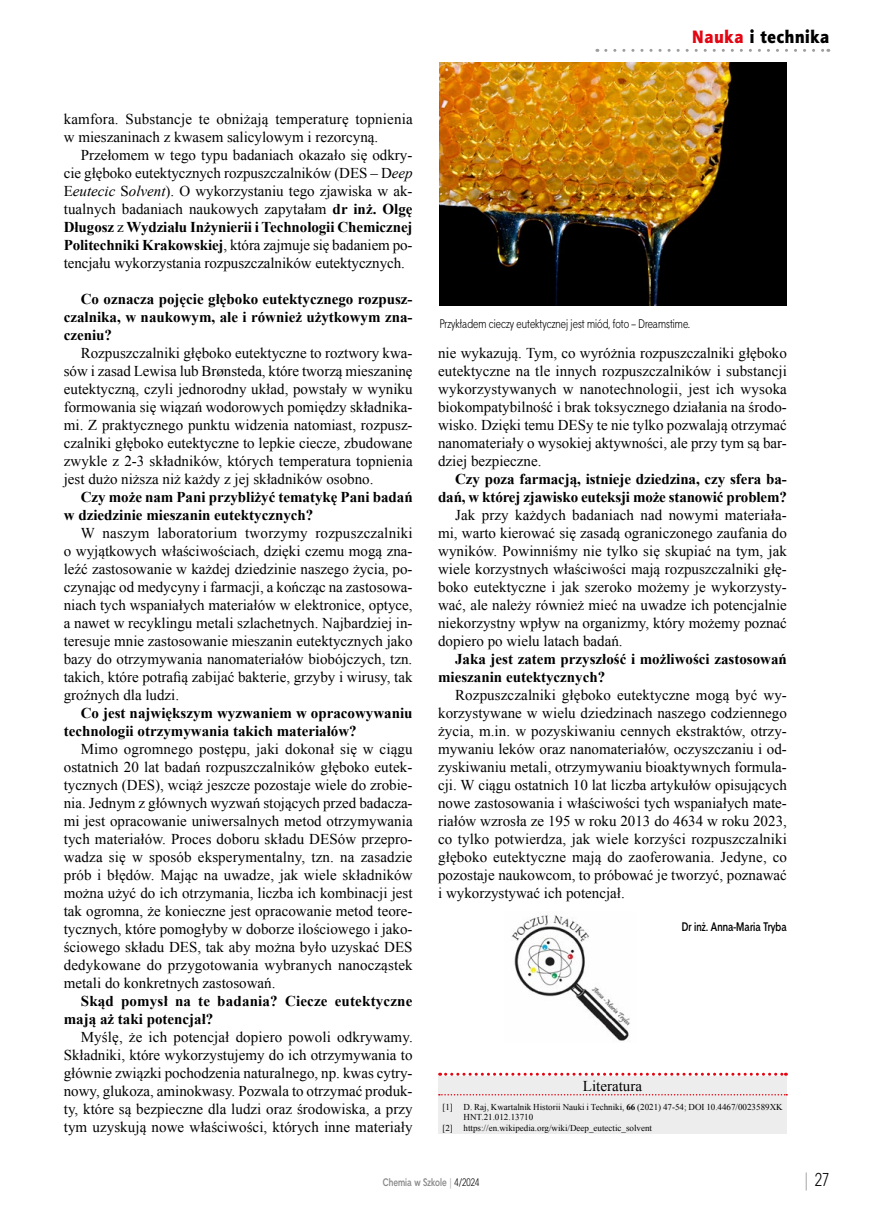
<style>
.page{position:relative;width:872px;height:1212px;background:#fff}
.page>*{position:absolute;margin:0;border:0;box-sizing:border-box;transform-origin:0 0}
.t1{font:18px "Aerton Cnd EFN Black";letter-spacing:.04em;color:#000;scale:1.1 1}
.t2{font:18px "Straight Cnd EFN";color:#000}
.TXT{font:15px/18px "Times New Roman";color:#000;text-align:justify}
.TXT-2{font:700 15px/18px "Times New Roman";color:#000}
.LITERATURA_czerwony{font:15px "Times New Roman";color:#000}
.rys_podpis__bez_bold{font:12px "Straight Cnd EFN";color:#000}
.autor_koniec{font:700 12px "Straight Cnd EFN";color:#000}
.t3{font:700 10.5px "Straight Cnd EFN";color:#878787}
.t4{font:9px/10.5px "Times New Roman";color:#000}
.s1{color:#e30613}
.s2{font-style:italic}
.s3{font-weight:700}
.s4{font-weight:400;color:#9d9d9c}
.s5{font-weight:400;color:#000}
.s6{color:#9d9d9c}
</style>
<div class="page">
<svg style="left:606px;top:49px;width:223px;height:3px"></svg>
<img style="left:511px;top:915px;width:119px;height:126px">
<img style="left:440px;top:63px;width:347px;height:243px">
<div style="left:438px;top:1076px;width:349px;height:58px;background:#ededed"></div>
<svg style="left:439px;top:1073px;width:347px;height:3px"></svg>
<svg style="left:439px;top:1094px;width:348px;height:1px"></svg>
<p class="t1" style="left:692px;top:26px;width:126px"><span class="s1">Nauka</span> i technika</p>
<p class="TXT" style="left:64px;top:110px;width:350px">kamfora. Substancje te obniżają temperaturę topnienia w mieszaninach z kwasem salicylowym i rezorcyną.</p>
<p class="TXT" style="left:64px;top:146px;width:350px;text-indent:17px">Przełomem w tego typu badaniach okazało się odkry&shy;cie głęboko eutektycznych rozpuszczalników (DES – D<span class="s2">eep </span>E<span class="s2">eutecic</span> S<span class="s2">olvent</span>). O wykorzystaniu tego zjawiska w ak&shy;tualnych badaniach naukowych zapytałam <span class="s3">dr inż. Olgę Długosz</span> z <span class="s3">Wydziału Inżynierii i Technologii Chemicznej Politechniki Krakowskiej</span>, która zajmuje się badaniem po&shy;tencjału wykorzystania rozpuszczalników eutektycznych.</p>
<p class="TXT-2" style="left:64px;top:290px;width:350px;text-align:justify;text-indent:17px">Co oznacza pojęcie głęboko eutektycznego rozpusz&shy;czalnika, w naukowym, ale i również użytkowym zna&shy;czeniu?</p>
<p class="TXT" style="left:64px;top:344px;width:350px;text-indent:17px">Rozpuszczalniki głęboko eutektyczne to roztwory kwa&shy;sów i zasad Lewisa lub Brønsteda, które tworzą mieszaninę eutektyczną, czyli jednorodny układ, powstały w wyniku formowania się wiązań wodorowych pomiędzy składnika&shy;mi. Z praktycznego punktu widzenia natomiast, rozpusz&shy;czalniki głęboko eutektyczne to lepkie ciecze, zbudowane zwykle z 2-3 składników, których temperatura topnienia jest dużo niższa niż każdy z jej składników osobno.</p>
<p class="TXT-2" style="left:64px;top:488px;width:350px;text-indent:17px">Czy może nam Pani przybliżyć tematykę Pani badań w dziedzinie mieszanin eutektycznych?</p>
<p class="TXT" style="left:64px;top:524px;width:350px;text-indent:17px">W naszym laboratorium tworzymy rozpuszczalniki o wyjątkowych właściwościach, dzięki czemu mogą zna&shy;leźć zastosowanie w każdej dziedzinie naszego życia, po&shy;czynając od medycyny i farmacji, a kończąc na zastosowa&shy;niach tych wspaniałych materiałów w elektronice, optyce, a nawet w recyklingu metali szlachetnych. Najbardziej in&shy;teresuje mnie zastosowanie mieszanin eutektycznych jako bazy do otrzymywania nanomateriałów biobójczych, tzn. takich, które potrafią zabijać bakterie, grzyby i wirusy, tak groźnych dla ludzi.</p>
<p class="TXT-2" style="left:64px;top:704px;width:350px;text-indent:17px">Co jest największym wyzwaniem w opracowywaniu technologii otrzymywania takich materiałów?</p>
<p class="TXT" style="left:64px;top:740px;width:350px;text-indent:17px">Mimo ogromnego postępu, jaki dokonał się w ciągu ostatnich 20 lat badań rozpuszczalników głęboko eutek&shy;tycznych (DES), wciąż jeszcze pozostaje wiele do zrobie&shy;nia. Jednym z głównych wyzwań stojących przed badacza&shy;mi jest opracowanie uniwersalnych metod otrzymywania tych materiałów. Proces doboru składu DESów przepro&shy;wadza się w sposób eksperymentalny, tzn. na zasadzie prób i błędów. Mając na uwadze, jak wiele składników można użyć do ich otrzymania, liczba ich kombinacji jest tak ogromna, że konieczne jest opracowanie metod teore&shy;tycznych, które pomogłyby w doborze ilościowego i jako&shy;ściowego składu DES, tak aby można było uzyskać DES dedykowane do przygotowania wybranych nanocząstek metali do konkretnych zastosowań.</p>
<p class="TXT-2" style="left:64px;top:992px;width:350px;text-indent:17px">Skąd pomysł na te badania? Ciecze eutektyczne mają aż taki potencjał?</p>
<p class="TXT" style="left:64px;top:1028px;width:350px;text-indent:17px">Myślę, że ich potencjał dopiero powoli odkrywamy.<br>Składniki, które wykorzystujemy do ich otrzymywania to głównie związki pochodzenia naturalnego, np. kwas cytry&shy;nowy, glukoza, aminokwasy. Pozwala to otrzymać produk&shy;ty, które są bezpieczne dla ludzi oraz środowiska, a przy tym uzyskują nowe właściwości, których inne materiały</p>
<p class="rys_podpis__bez_bold" style="left:440px;top:317px;width:252px">Przykładem cieczy eutektycznej jest miód, foto – Dreamstime.</p>
<p class="TXT" style="left:438px;top:344px;width:350px">nie wykazują. Tym, co wyróżnia rozpuszczalniki głęboko eutektyczne na tle innych rozpuszczalników i substancji wykorzystywanych w nanotechnologii, jest ich wysoka biokompatybilność i brak toksycznego działania na środo&shy;wisko. Dzięki temu DESy te nie tylko pozwalają otrzymać nanomateriały o wysokiej aktywności, ale przy tym są bar&shy;dziej bezpieczne.</p>
<p class="TXT-2" style="left:438px;top:470px;width:350px;text-align:right">Czy poza farmacją, istnieje dziedzina, czy sfera ba&shy;dań, w której zjawisko euteksji może stanowić problem?</p>
<p class="TXT" style="left:438px;top:506px;width:350px;text-indent:17px">Jak przy każdych badaniach nad nowymi materiała&shy;mi, warto kierować się zasadą ograniczonego zaufania do wyników. Powinniśmy nie tylko się skupiać na tym, jak wiele korzystnych właściwości mają rozpuszczalniki głę&shy;boko eutektyczne i jak szeroko możemy je wykorzysty&shy;wać, ale należy również mieć na uwadze ich potencjalnie niekorzystny wpływ na organizmy, który możemy poznać dopiero po wielu latach badań.</p>
<p class="TXT-2" style="left:438px;top:650px;width:350px;text-indent:17px">Jaka jest zatem przyszłość i możliwości zastosowań mieszanin eutektycznych?</p>
<p class="TXT" style="left:438px;top:686px;width:350px;text-indent:17px">Rozpuszczalniki głęboko eutektyczne mogą być wy&shy;korzystywane w wielu dziedzinach naszego codziennego życia, m.in. w pozyskiwaniu cennych ekstraktów, otrzy&shy;mywaniu leków oraz nanomateriałów, oczyszczaniu i od&shy;zyskiwaniu metali, otrzymywaniu bioaktywnych formula&shy;cji. W ciągu ostatnich 10 lat liczba artykułów opisujących nowe zastosowania i właściwości tych wspaniałych mate&shy;riałów wzrosła ze 195 w roku 2013 do 4634 w roku 2023, co tylko potwierdza, jak wiele korzyści rozpuszczalniki głęboko eutektyczne mają do zaoferowania. Jedyne, co pozostaje naukowcom, to próbować je tworzyć, poznawać i wykorzystywać ich potencjał.</p>
<p class="autor_koniec" style="left:682px;top:920px;width:106px">Dr inż. Anna-Maria Tryba</p>
<p class="LITERATURA_czerwony" style="left:583px;top:1075px;width:61px">Literatura</p>
<p class="t4" style="left:463px;top:1101px;width:320px;text-indent:-21px">[1] D. Raj, Kwartalnik Historii Nauki i Techniki, <span class="s3">66</span> (2021) 47-54; DOI 10.4467/0023589XK<br>HNT.21.012.13710</p>
<p class="t4" style="left:442px;top:1122px;width:211px">[2] https://en.wikipedia.org/wiki/Deep_eutectic_solvent</p>
<p class="t3" style="left:383px;top:1175px;width:98px">Chemia w Szkole <span class="s4">|</span> <span class="s5">4/2024</span></p>
<p class="t2" style="left:803px;top:1168px;width:27px"><span class="s6">|</span> 27</p>
</div>
